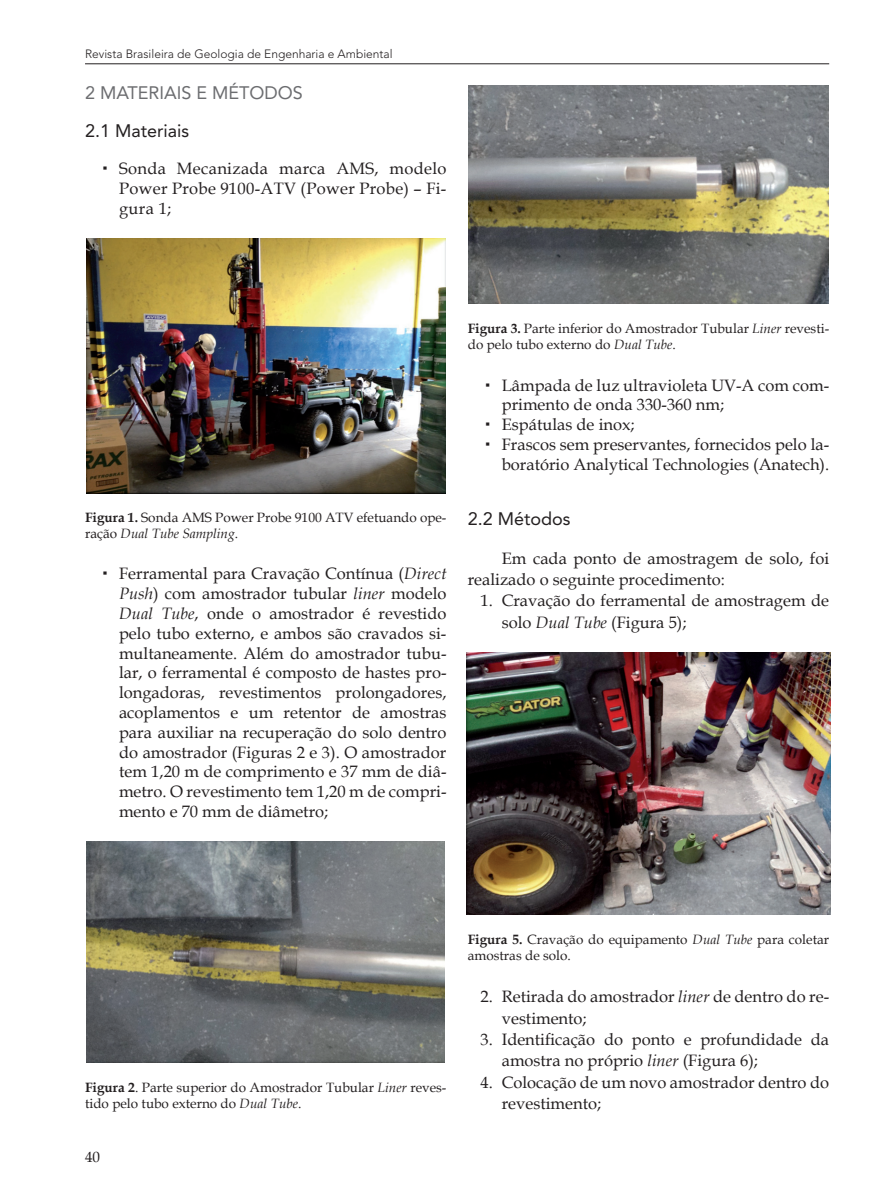
<style>
.page{position:relative;width:893px;height:1191px;background:#fff}
.page>*{position:absolute;margin:0;border:0;box-sizing:border-box;transform-origin:0 0}
.t1{font:18px/38.5px "Avenir";color:#6c6d70}
.t2{font:18px "Avenir";color:#231f20}
.t3{font:16.5px/19.8px "Book Antiqua";color:#231f20}
.t4{font:15px "Book Antiqua";color:#231f20}
.t5{font:13.5px/16.2px "Book Antiqua";color:#231f20}
.t6{font:300 12px "Avenir";color:#231f20}
.s1{color:#231f20}
.s2{font-weight:700}
.s3{font-style:italic}
</style>
<div class="page">
<hr style="left:85px;top:63px;width:744px;height:1px;background:#231f20">
<img style="left:86px;top:238px;width:359px;height:255px">
<img style="left:87px;top:842px;width:358px;height:220px">
<img style="left:468px;top:85px;width:361px;height:218px">
<img style="left:467px;top:652px;width:363px;height:262px">
<p class="t6" style="left:85px;top:46px;width:309px">Revista Brasileira de Geologia de Engenharia e Ambiental</p>
<p class="t1" style="left:85px;top:73px;width:219px">2 MATERIAI S E M ÉTODOS<br><span class="s1">2.1 Materiais</span></p>
<p class="t3" style="left:119px;top:158px;width:329px;text-align:justify">Sonda Mecanizada marca AMS, modelo Power Probe 9100-ATV (Power Probe) – Fi&shy;gura 1;</p>
<p class="t5" style="left:85px;top:509px;width:363px"><span class="s2">Figura 1.</span> Sonda AMS Power Probe 9100 ATV efetuando ope&shy;ração <span class="s3">Dual Tube Sampling</span>.</p>
<p class="t3" style="left:119px;top:563px;width:329px;text-align:justify">Ferramental para Cravação Contínua (<span class="s3">Direct Push</span>) com amostrador tubular <span class="s3">liner</span> modelo <span class="s3">Dual Tube</span>, onde o amostrador é revestido pelo tubo externo, e ambos são cravados si&shy;multaneamente. Além do amostrador tubu&shy;lar, o ferramental é composto de hastes pro&shy;longadoras, revestimentos prolongadores, acoplamentos e um retentor de amostras para auxiliar na recuperação do solo dentro do amostrador (Figuras 2 e 3). O amostrador tem 1,20 m de comprimento e 37 mm de diâ&shy;metro. O revestimento tem 1,20 m de compri&shy;mento e 70 mm de diâmetro;</p>
<p class="t5" style="left:468px;top:320px;width:363px"><span class="s2">Figura 3.</span> Parte inferior do Amostrador Tubular <span class="s3">Liner</span> revesti&shy;do pelo tubo externo do <span class="s3">Dual Tube</span>.</p>
<p class="t3" style="left:502px;top:375px;width:329px">Lâmpada de luz ultravioleta UV-A com com&shy;primento de onda 330-360 nm;<br>Espátulas de inox;<br>Frascos sem preservantes, fornecidos pelo la&shy;boratório Analytical Technologies (Anatech).</p>
<p class="t2" style="left:468px;top:509px;width:104px">2.2 Métodos</p>
<p class="t3" style="left:468px;top:547px;width:363px;line-height:21.3px;text-indent:34px">Em cada ponto de amostragem de solo, foi realizado o seguinte procedimento:</p>
<p class="t3" style="left:502px;top:590px;width:329px;line-height:21.3px;text-indent:-21px">1. Cravação do ferramental de amostragem de solo <span class="s3">Dual Tube</span> (Figura 5);</p>
<p class="t5" style="left:85px;top:1078px;width:363px"><span class="s2">Figura 2</span>. Parte superior do Amostrador Tubular <span class="s3">Liner</span> reves&shy;tido pelo tubo externo do <span class="s3">Dual Tube</span>.</p>
<p class="t4" style="left:85px;top:1146px;width:16px">40</p>
<p class="t5" style="left:468px;top:930px;width:363px"><span class="s2">Figura 5.</span> Cravação do equipamento <span class="s3">Dual Tube</span> para coletar amostras de solo.</p>
<p class="t3" style="left:502px;top:985px;width:329px;line-height:21.3px;text-indent:-21px">2. Retirada do amostrador <span class="s3">liner</span> de dentro do re&shy;vestimento;</p>
<p class="t3" style="left:502px;top:1028px;width:329px;line-height:21.3px;text-indent:-21px">3. Identificação do ponto e profundidade da amostra no próprio <span class="s3">liner</span> (Figura 6);</p>
<p class="t3" style="left:502px;top:1071px;width:329px;line-height:21.3px;text-indent:-21px">4. Colocação de um novo amostrador dentro do revestimento;</p>
</div>
